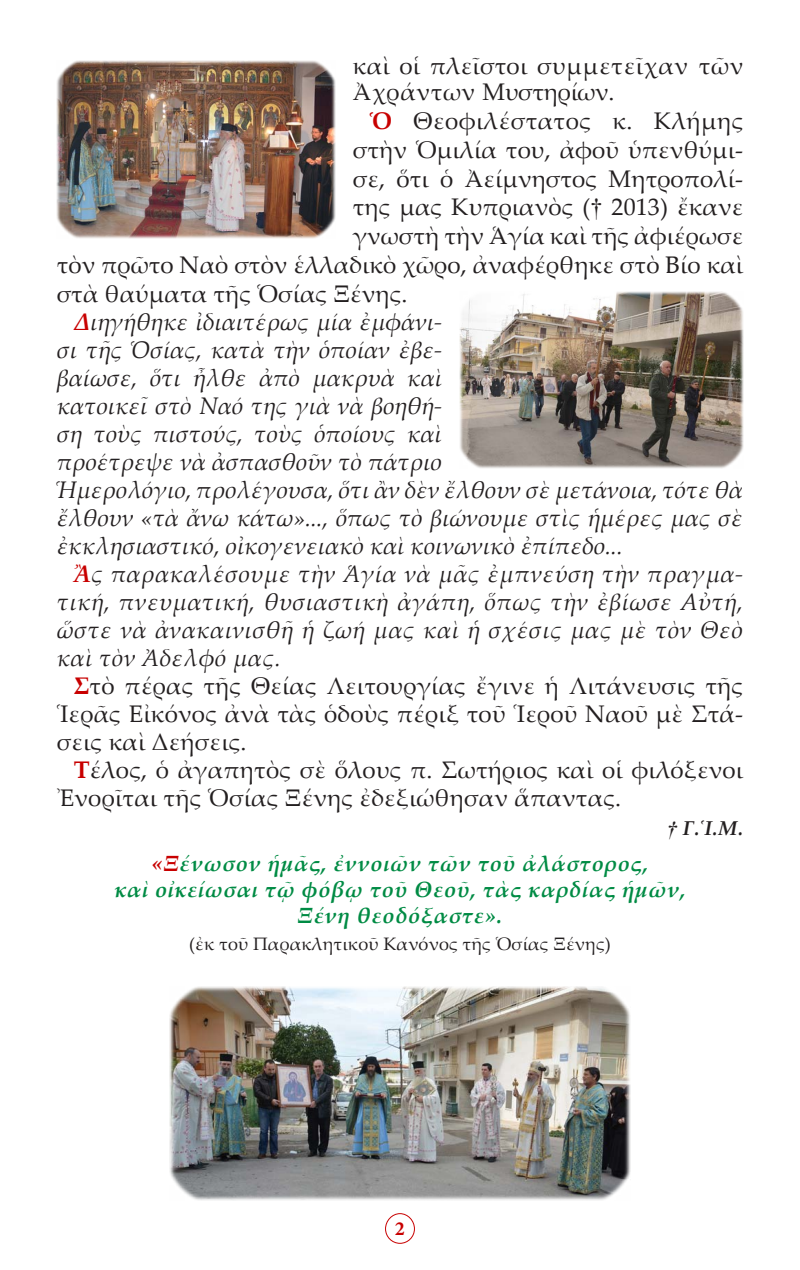
<style>
.page{position:relative;width:800px;height:1270px;background:#fff}
.page>*{position:absolute;margin:0;border:0;box-sizing:border-box;transform-origin:0 0}
.t1{font:italic 24px/28px "Palatino Linotype";letter-spacing:-.01em;color:#231f20}
.t2{font:24px/28px "Palatino Linotype";letter-spacing:.01em;color:#231f20;text-align:justify}
.t3{font:24px/26px "Palatino Linotype";letter-spacing:.03em;color:#231f20}
.t4{font:italic 700 22px "Palatino Linotype";letter-spacing:.03em;color:#008b44}
.t5{font:italic 700 20px "Palatino Linotype";color:#231f20}
.t6{font:700 20px "Minion Pro";color:#c80000}
.t7{font:18px "Palatino Linotype";letter-spacing:.01em;color:#231f20}
.s1{font-weight:700;color:#c80000}
.s2{font-family:"CTOS New Times Roman Test 1"}
.s3{font-family:"CTOS New Times Bold Italic Test 1";font-weight:400;font-style:normal}
.s4{font-style:normal}
.s5{color:#c80000}
</style>
<div class="page">
<div style="left:385px;top:1213px;width:30px;height:31px;border:1px solid #c80000;border-radius:50%"></div>
<img style="left:57px;top:61px;width:279px;height:178px">
<img style="left:459px;top:291px;width:284px;height:178px">
<img style="left:170px;top:986px;width:460px;height:214px">
<p class="t3" style="left:353px;top:52px;width:392px">καὶ οἱ πλεῖστοι συμμετεῖχαν τῶν<br>Ἀχράντων Μυστηρίων.</p>
<p class="t2" style="left:370px;top:106px;width:375px"><span class="s1">Ὁ</span> Θεοφιλέστατος κ. Κλήμης</p>
<p class="t2" style="left:353px;top:135px;width:392px">στὴν Ὁμιλία του, ἀφοῦ ὑπενθύμι-</p>
<p class="t2" style="left:353px;top:164px;width:392px">σε, ὅτι ὁ Ἀείμνηστος Μητροπολί-</p>
<p class="t2" style="left:353px;top:192px;width:392px">της μας Κυπριανὸς (<span class="s2">†</span> 2013) ἔκανε</p>
<p class="t2" style="left:353px;top:221px;width:392px">γνωστὴ τὴν Ἁγία καὶ τῆς ἀφιέρωσε</p>
<p class="t2" style="left:57px;top:250px;width:688px">τὸν πρῶτο Ναὸ στὸν ἑλλαδικὸ χῶρο, ἀναφέρθηκε στὸ Βίο καὶ</p>
<p class="t2" style="left:57px;top:279px;width:352px">στὰ θαύματα τῆς Ὁσίας Ξένης.</p>
<p class="t1" style="left:57px;top:307px;width:688px;text-indent:17px"><span class="s1">Δ</span>ιηγήθηκε ἰδιαιτέρως μία ἐμφάνι-<br>σι τῆς Ὁσίας, κατὰ τὴν ὁποίαν ἐβε-<br>βαίωσε, ὅτι ἦλθε ἀπὸ μακρυὰ καὶ<br>κατοικεῖ στὸ Ναό της γιὰ νὰ βοηθή-<br>ση τοὺς πιστούς, τοὺς ὁποίους καὶ<br>προέτρεψε νὰ ἀσπασθοῦν τὸ πάτριο<br>Ἡμερολόγιο, προλέγουσα, ὅτι ἂν δὲν ἔλθουν σὲ μετάνοια, τότε θὰ ἔλθουν «τὰ ἄνω κάτω»..., ὅπως τὸ βιώνουμε στὶς ἡμέρες μας σὲ ἐκκλησιαστικό, οἰκογενειακὸ καὶ κοινωνικὸ ἐπίπεδο...</p>
<p class="t1" style="left:57px;top:559px;width:688px;text-align:justify;text-indent:17px"><span class="s1">Ἂ</span>ς παρακαλέσουμε τὴν Ἁγία νὰ μᾶς ἐμπνεύση τὴν πραγμα&shy;τική, πνευματική, θυσιαστικὴ ἀγάπη, ὅπως τὴν ἐβίωσε Αὐτή, ὥστε νὰ ἀνακαινισθῆ ἡ ζωή μας καὶ ἡ σχέσις μας μὲ τὸν Θεὸ καὶ τὸν Ἀδελφό μας.</p>
<p class="t2" style="left:57px;top:671px;width:688px;text-indent:17px"><span class="s1">Σ</span>τὸ πέρας τῆς Θείας Λειτουργίας ἔγινε ἡ Λιτάνευσις τῆς Ἱερᾶς Εἰκόνος ἀνὰ τὰς ὁδοὺς πέριξ τοῦ Ἱεροῦ Ναοῦ μὲ Στά&shy;σεις καὶ Δεήσεις.</p>
<p class="t2" style="left:57px;top:755px;width:688px;text-indent:17px"><span class="s1">Τ</span>έλος, ὁ ἀγαπητὸς σὲ ὅλους π. Σωτήριος καὶ οἱ φιλόξενοι<br>Ἐνορῖται τῆς Ὁσίας Ξένης ἐδεξιώθησαν ἅπαντας.</p>
<p class="t5" style="left:667px;top:814px;width:77px"><span class="s3">†</span> Γ.<span class="s4">῾</span>Ι.Μ.</p>
<p class="t4" style="left:152px;top:848px;width:498px"><span class="s5">«Ξ</span>ένωσον ἡμᾶς, ἐννοιῶν τῶν τοῦ ἀλάστορος,</p>
<p class="t4" style="left:114px;top:874px;width:573px">καὶ οἰκείωσαι τῷ φόβῳ τοῦ Θεοῦ, τὰς καρδίας ἡμῶν,</p>
<p class="t4" style="left:298px;top:900px;width:206px">Ξένη θεοδόξαστε».</p>
<p class="t7" style="left:189px;top:931px;width:423px">(ἐκ τοῦ Παρακλητικοῦ Κανόνος τῆς Ὁσίας Ξένης)</p>
<p class="t6" style="left:395px;top:1215px;width:11px">2</p>
</div>
